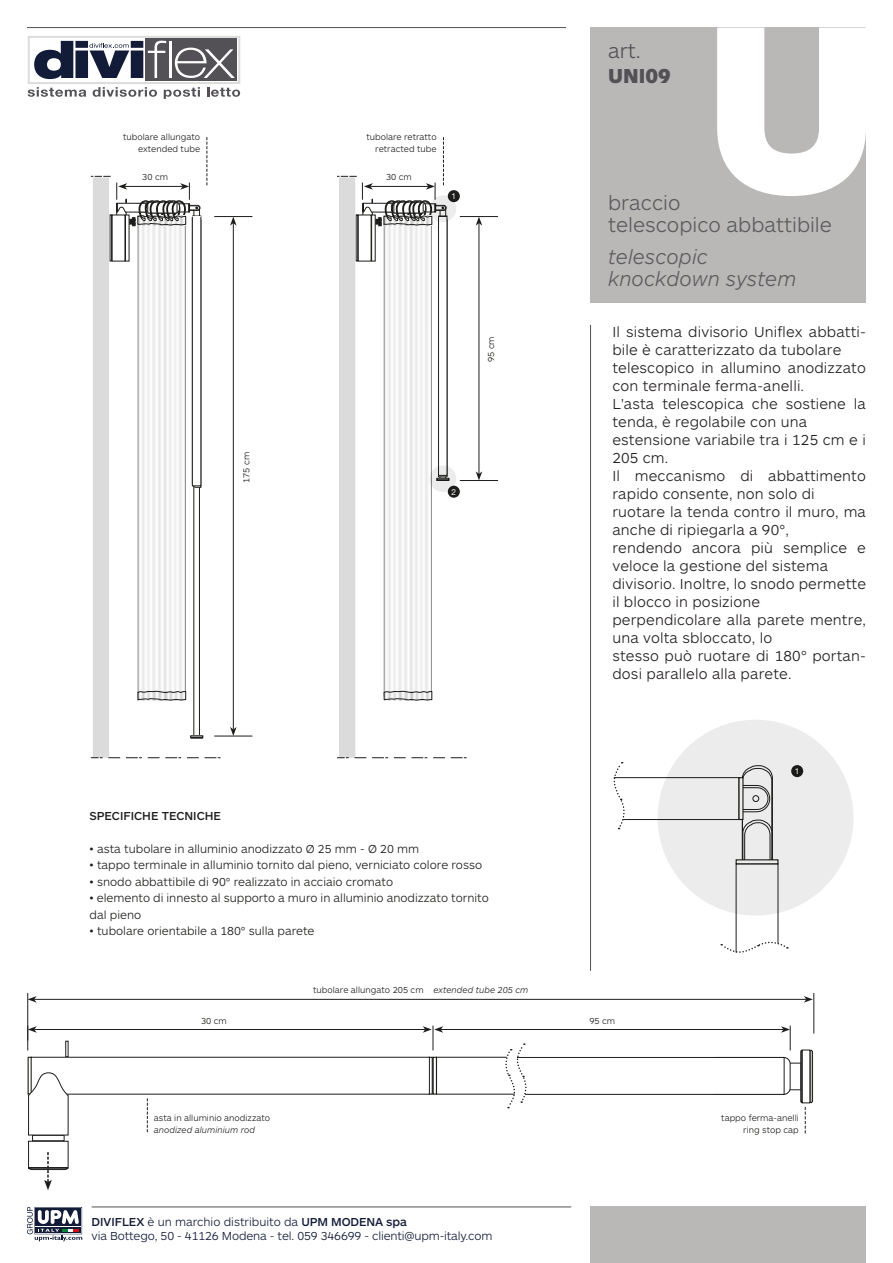
<style>
.page{position:relative;width:893px;height:1263px;background:#fff}
.page>*{position:absolute;margin:0;border:0;box-sizing:border-box;transform-origin:0 0}
.t1{font:300 21px/22.5px "ARS Maquette Pro";color:#5b5c5e}
.t2{font:italic 300 21px/22.5px "ARS Maquette Pro";color:#5b5c5e}
.t3{font:900 21px "ARS Maquette Pro";color:#535156}
.t4{font:300 21px "ARS Maquette Pro";color:#535156}
.t5{font:300 15px/18px "ARS Maquette Pro";letter-spacing:.01em;color:#231f20}
.t6{font:300 12px/16.5px "ARS Maquette Pro";color:#1d1d1b}
.t7{font:300 12px/14.4px "ARS Maquette Pro";letter-spacing:-.01em;color:#121b37}
.t8{font:500 12px "ARS Maquette Pro";color:#1d1d1b}
.t9{font:300 9px/12px "ARS Maquette Pro";color:#1d1d1b;text-align:right}
.t10{font:italic 300 9px "ARS Maquette Pro";color:#1d1d1b}
.t11{font:8.25px "Helvetica Neue LT";color:#fff}
.s1{font-style:italic}
.s2{font-weight:500}
</style>
<div class="page">
<hr style="left:92px;top:1207px;width:479px;height:1px;background:#535156">
<div style="left:591px;top:28px;width:275px;height:275px;background:#bab7b7"></div>
<div style="left:591px;top:1207px;width:275px;height:56px;background:#bab7b7"></div>
<hr style="left:27px;top:27px;width:539px;height:1px;background:#525153">
<svg style="left:28px;top:36px;width:212px;height:63px"></svg>
<svg style="left:717px;top:28px;width:149px;height:168px"></svg>
<svg style="left:27px;top:1207px;width:55px;height:34px"></svg>
<hr style="left:590px;top:325px;width:1px;height:646px;background:#535156">
<svg style="left:613px;top:762px;width:175px;height:191px"></svg>
<div style="left:658px;top:720px;width:195px;height:195px;background:#ececec;border-radius:50%"></div>
<hr style="left:214px;top:216px;width:38px;height:1px;background:#1d1d1b">
<hr style="left:214px;top:736px;width:38px;height:1px;background:#1d1d1b">
<hr style="left:233px;top:223px;width:1px;height:506px;background:#1d1d1b">
<svg style="left:230px;top:217px;width:7px;height:9px"></svg>
<svg style="left:230px;top:727px;width:7px;height:9px"></svg>
<svg style="left:91px;top:137px;width:130px;height:621px"></svg>
<hr style="left:460px;top:216px;width:38px;height:1px;background:#1d1d1b">
<hr style="left:460px;top:480px;width:38px;height:1px;background:#1d1d1b">
<hr style="left:479px;top:223px;width:1px;height:251px;background:#1d1d1b">
<svg style="left:476px;top:217px;width:6px;height:9px"></svg>
<svg style="left:476px;top:471px;width:6px;height:9px"></svg>
<svg style="left:337px;top:137px;width:130px;height:621px"></svg>
<svg style="left:430px;top:195px;width:26px;height:27px"></svg>
<svg style="left:430px;top:465px;width:26px;height:27px"></svg>
<div style="left:65px;top:1041px;width:3px;height:16px;border:1px solid #1d1d1b"></div>
<div style="left:31px;top:1057px;width:399px;height:37px;border:1px solid #1d1d1b"></div>
<div style="left:28px;top:1141px;width:40px;height:27px;border:1px solid #1d1d1b"></div>
<div style="left:32px;top:1135px;width:33px;height:6px;border:1px solid #1d1d1b"></div>
<svg style="left:28px;top:1072px;width:41px;height:64px"></svg>
<svg style="left:28px;top:1152px;width:41px;height:38px"></svg>
<svg style="left:147px;top:1098px;width:1px;height:34px"></svg>
<svg style="left:800px;top:1049px;width:13px;height:84px"></svg>
<hr style="left:27px;top:993px;width:1px;height:47px;background:#1d1d1b">
<hr style="left:814px;top:993px;width:1px;height:40px;background:#1d1d1b">
<hr style="left:34px;top:999px;width:772px;height:1px;background:#1d1d1b">
<svg style="left:28px;top:996px;width:9px;height:6px"></svg>
<svg style="left:804px;top:996px;width:9px;height:6px"></svg>
<hr style="left:34px;top:1029px;width:391px;height:1px;background:#1d1d1b">
<svg style="left:27px;top:1025px;width:10px;height:25px"></svg>
<svg style="left:423px;top:1025px;width:368px;height:83px"></svg>
<p class="t9" style="left:123px;top:131px;width:79px">tubolare allungato extended tube</p>
<p class="t9" style="left:142px;top:170px;width:27px">30 cm</p>
<p class="t9" style="left:240px;top:483px;width:32px;rotate:-90deg">175 cm</p>
<p class="t9" style="left:366px;top:131px;width:72px">tubolare retratto retracted tube</p>
<p class="t9" style="left:386px;top:170px;width:27px">30 cm</p>
<p class="t11" style="left:451px;top:191px;width:6px">1</p>
<p class="t9" style="left:485px;top:362px;width:27px;rotate:-90deg">95 cm</p>
<p class="t11" style="left:451px;top:487px;width:6px">2</p>
<p class="t8" style="left:90px;top:808px;width:133px">SPECIFICHE TECNICHE</p>
<p class="t6" style="left:90px;top:840px;width:331px">• asta tubolare in alluminio anodizzato Ø 25 mm - Ø 20 mm</p>
<p class="t6" style="left:90px;top:856px;width:394px">• tappo terminale in alluminio tornito dal pieno, verniciato colore rosso</p>
<p class="t6" style="left:90px;top:873px;width:305px">• snodo abbattibile di 90° realizzato in acciaio cromato</p>
<p class="t6" style="left:90px;top:889px;width:401px">• elemento di innesto al supporto a muro in alluminio anodizzato tornito dal pieno</p>
<p class="t6" style="left:90px;top:922px;width:226px">• tubolare orientabile a 180° sulla parete</p>
<p class="t9" style="left:313px;top:983px;width:217px">tubolare allungato 205 cm <span class="s1">extended tube 205 cm</span></p>
<h1 class="t4" style="left:608px;top:37px;width:34px">art.</h1>
<h1 class="t3" style="left:608px;top:62px;width:64px">UNI09</h1>
<h1 class="t1" style="left:608px;top:190px;width:225px">braccio<br>telescopico abbattibile</h1>
<h1 class="t2" style="left:608px;top:244px;width:190px">telescopic knockdown system</h1>
<p class="t5" style="left:612px;top:322px;width:255px">Il sistema divisorio Uniflex abbatti&shy;bile è caratterizzato da tubolare telescopico in allumino anodizzato con terminale ferma-anelli.<br>L'asta telescopica che sostiene la tenda, è regolabile con una estensione variabile tra i 125 cm e i<br>205 cm.<br>Il meccanismo di abbattimento rapido consente, non solo di ruotare la tenda contro il muro, ma anche di ripiegarla a 90°,<br>rendendo ancora più semplice e veloce la gestione del sistema divisorio. Inoltre, lo snodo permette il blocco in posizione perpendicolare alla parete mentre, una volta sbloccato, lo<br>stesso può ruotare di 180° portan&shy;dosi parallelo alla parete.</p>
<p class="t11" style="left:795px;top:766px;width:6px">1</p>
<p class="t9" style="left:201px;top:1014px;width:27px">30 cm</p>
<p class="t9" style="left:589px;top:1014px;width:27px">95 cm</p>
<p class="t9" style="left:154px;top:1111px;width:118px">asta in alluminio anodizzato</p>
<p class="t10" style="left:154px;top:1124px;width:103px">anodized aluminium rod</p>
<p class="t7" style="left:92px;top:1214px;width:402px"><span class="s2">DIVIFLEX</span> è un marchio distribuito da <span class="s2">UPM MODENA spa<br></span>via Bottego, 50 - 41126 Modena - tel. 059 346699 - clienti@upm-italy.com</p>
<p class="t9" style="left:721px;top:1111px;width:79px">tappo ferma-anelli ring stop cap</p>
</div>
